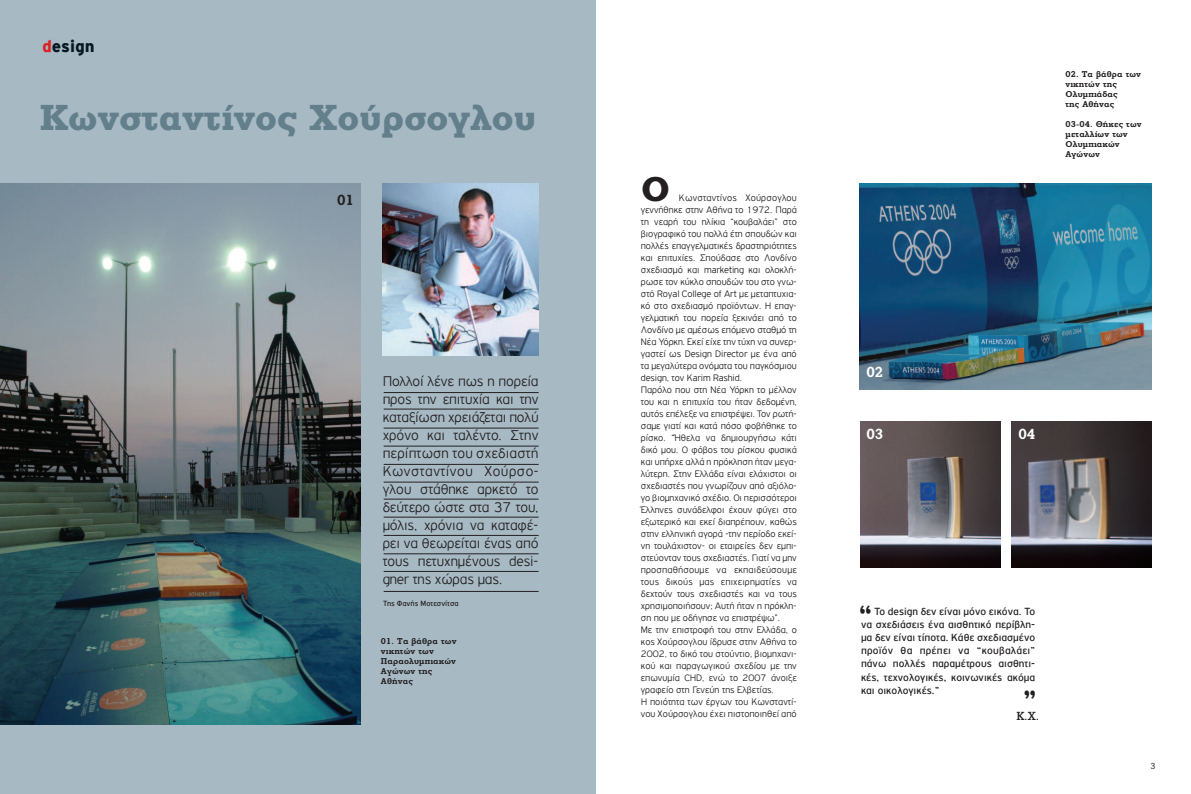
<style>
.page{position:relative;width:1191px;height:794px;background:#fff}
.page>*{position:absolute;margin:0;border:0;box-sizing:border-box;transform-origin:0 0}
.t1{font:300 48px "PF Highway Gothic";color:#231f20}
.t2{font:900 37px "PF Litho Text";color:#647f8c}
.t3{font:900 35px "PF Litho Text";color:#231f20}
.t4{font:900 18px "PF Highway Gothic";color:#071822}
.t5{font:300 15px/18px "PF Highway Gothic";letter-spacing:-.01em;color:#231f20;text-align:justify}
.t6{font:700 15px "PF Litho Text";color:#fff;scale:.95 1}
.t7{font:700 15px "PF Litho Text";color:#231f20;scale:.95 1}
.t8{font:500 12px "PF Litho Text";color:#231f20}
.t9{font:11px/13.2px "PF Highway Gothic";color:#231f20;text-align:justify}
.t10{font:300 10px/12px "PF Highway Gothic";letter-spacing:-.005em;color:#231f20}
.t11{font:9px "PF Litho Text";color:#231f20}
.t12{font:700 8.7px/10px "PF Litho Text";letter-spacing:.015em;color:#231f20}
.t13{font:8px "PF Highway Gothic";color:#231f20}
.s1{color:#db2128}
</style>
<div class="page">
<div style="left:0;top:0;width:595px;height:794px;background:#a7bac4"></div>
<hr style="left:384px;top:392px;width:154px;height:1px;background:#231f20">
<hr style="left:384px;top:409px;width:154px;height:1px;background:#231f20">
<hr style="left:384px;top:428px;width:154px;height:1px;background:#231f20">
<hr style="left:384px;top:446px;width:154px;height:1px;background:#231f20">
<hr style="left:384px;top:464px;width:154px;height:1px;background:#231f20">
<hr style="left:384px;top:482px;width:154px;height:1px;background:#231f20">
<hr style="left:384px;top:499px;width:154px;height:1px;background:#231f20">
<hr style="left:384px;top:517px;width:154px;height:1px;background:#231f20">
<hr style="left:384px;top:535px;width:154px;height:1px;background:#231f20">
<hr style="left:384px;top:553px;width:154px;height:1px;background:#231f20">
<hr style="left:384px;top:571px;width:154px;height:1px;background:#231f20">
<hr style="left:384px;top:591px;width:154px;height:1px;background:#231f20">
<img style="left:859px;top:183px;width:292px;height:207px">
<img style="left:0;top:183px;width:360px;height:542px">
<img style="left:383px;top:183px;width:156px;height:172px">
<img style="left:860px;top:422px;width:140px;height:145px">
<img style="left:1011px;top:422px;width:140px;height:145px">
<h3 class="t4" style="left:42px;top:36px;width:54px"><span class="s1">d</span>esign</h3>
<h2 class="t2" style="left:40px;top:95px;width:498px">Κωνσταντίνος Χούρσογλου</h2>
<h3 class="t7" style="left:337px;top:191px;width:19px">01</h3>
<p class="t5" style="left:383px;top:372px;width:158px">Πολλοί λένε πως η πορεία προς την επιτυχία και την καταξίωση χρειάζεται πολύ χρόνο και ταλέντο. Στην περίπτωση του σχεδιαστή Κωνσταντίνου Χούρσο&shy;γλου στάθηκε αρκετό το δεύτερο ώστε στα 37 του, μόλις, χρόνια να καταφέ&shy;ρει να θεωρείται ένας από τους πετυχημένους desi&shy;gner της χώρας μας.</p>
<p class="t13" style="left:383px;top:599px;width:77px">Της Φανής Μοτεσνίτσα</p>
<p class="t12" style="left:381px;top:635px;width:77px">01. Τα βάθρα των νικητών των<br>Παραολυμπιακών<br>Αγώνων της<br>Αθήνας</p>
<h3 class="t3" style="left:641px;top:167px;width:31px">Ο</h3>
<p class="t10" style="left:641px;top:191px;width:157px;text-indent:38px">Κωνσταντίνος Χούρσογλου γεννήθηκε στην Αθήνα το 1972. Παρά τη νεαρή του ηλίκια “κουβαλάει” στο βιογραφικό του πολλά έτη σπουδών και πολλές επαγγελματικές δραστηριότητες και επιτυχίες. Σπούδασε στο Λονδίνο σχεδιασμό και marketing και ολοκλή&shy;ρωσε τον κύκλο σπουδών του στο γνω&shy;στό Royal College of Art με μεταπτυχια&shy;κό στο σχεδιασμό προϊόντων. Η επαγ&shy;γελματική του πορεία ξεκινάει από το Λονδίνο με αμέσως επόμενο σταθμό τη Νέα Υόρκη. Εκεί είχε την τύχη να συνερ&shy;γαστεί ως Design Director με ένα από τα μεγαλύτερα ονόματα του παγκόσμιου design, τον Karim Rashid.<br>Παρόλο που στη Νέα Υόρκη το μέλλον του και η επιτυχία του ήταν δεδομένη, αυτός επέλεξε να επιστρέψει. Τον ρωτή&shy;σαμε γιατί και κατά πόσο φοβήθηκε το ρίσκο. “Ήθελα να δημιουργήσω κάτι δικό μου. Ο φόβος του ρίσκου φυσικά και υπήρχε αλλά η πρόκληση ήταν μεγα&shy;λύτερη. Στην Ελλάδα είναι ελάχιστοι οι σχεδιαστές που γνωρίζουν από αξιόλο&shy;γο βιομηχανικό σχέδιο. Οι περισσότεροι Έλληνες συνάδελφοι έχουν φύγει στο εξωτερικό και εκεί διαπρέπουν, καθώς στην ελληνική αγορά -την περίοδο εκεί&shy;νη τουλάχιστον- οι εταιρείες δεν εμπι&shy;στεύονταν τους σχεδιαστές. Γιατί να μην προσπαθήσουμε να εκπαιδεύσουμε τους δικούς μας επιχειρηματίες να δεχτούν τους σχεδιαστές και να τους χρησιμοποιήσουν; Αυτή ήταν η πρόκλη&shy;ση που με οδήγησε να επιστρέψω”.<br>Με την επιστροφή του στην Ελλάδα, ο κος Χούρσογλου ίδρυσε στην Αθήνα το 2002, το δικό του στούντιο, βιομηχανι&shy;κού και παραγωγικού σχεδίου με την επωνυμία CHD, ενώ το 2007 άνοιξε γραφείο στη Γενεύη της Ελβετίας.<br>Η ποιότητα των έργων του Κωνσταντί&shy;νου Χούρσογλου έχει πιστοποιηθεί από</p>
<p class="t12" style="left:1065px;top:69px;width:77px">02. Τα βάθρα των νικητών της<br>Ολυμπιάδας<br>της Αθήνας</p>
<p class="t12" style="left:1065px;top:119px;width:78px">03-04. Θήκες των μεταλλίων των<br>Ολυμπιακών<br>Αγώνων</p>
<h3 class="t6" style="left:866px;top:363px;width:19px">02</h3>
<h3 class="t6" style="left:866px;top:425px;width:19px">03</h3>
<h3 class="t6" style="left:1018px;top:425px;width:19px">04</h3>
<h1 class="t1" style="left:857px;top:596px;width:17px">“</h1>
<p class="t9" style="left:861px;top:604px;width:176px;text-indent:13px">Το design δεν είναι μόνο εικόνα. Το να σχεδιάσεις ένα αισθητικό περίβλη&shy;μα δεν είναι τίποτα. Κάθε σχεδιασμένο προϊόν θα πρέπει να “κουβαλάει” πάνω πολλές παραμέτρους αισθητι&shy;κές, τεχνολογικές, κοινωνικές ακόμα και οικολογικές.”</p>
<h1 class="t1" style="left:1021px;top:680px;width:17px">”</h1>
<p class="t8" style="left:1016px;top:708px;width:24px">Κ.Χ.</p>
<p class="t11" style="left:1150px;top:760px;width:6px">3</p>
</div>
